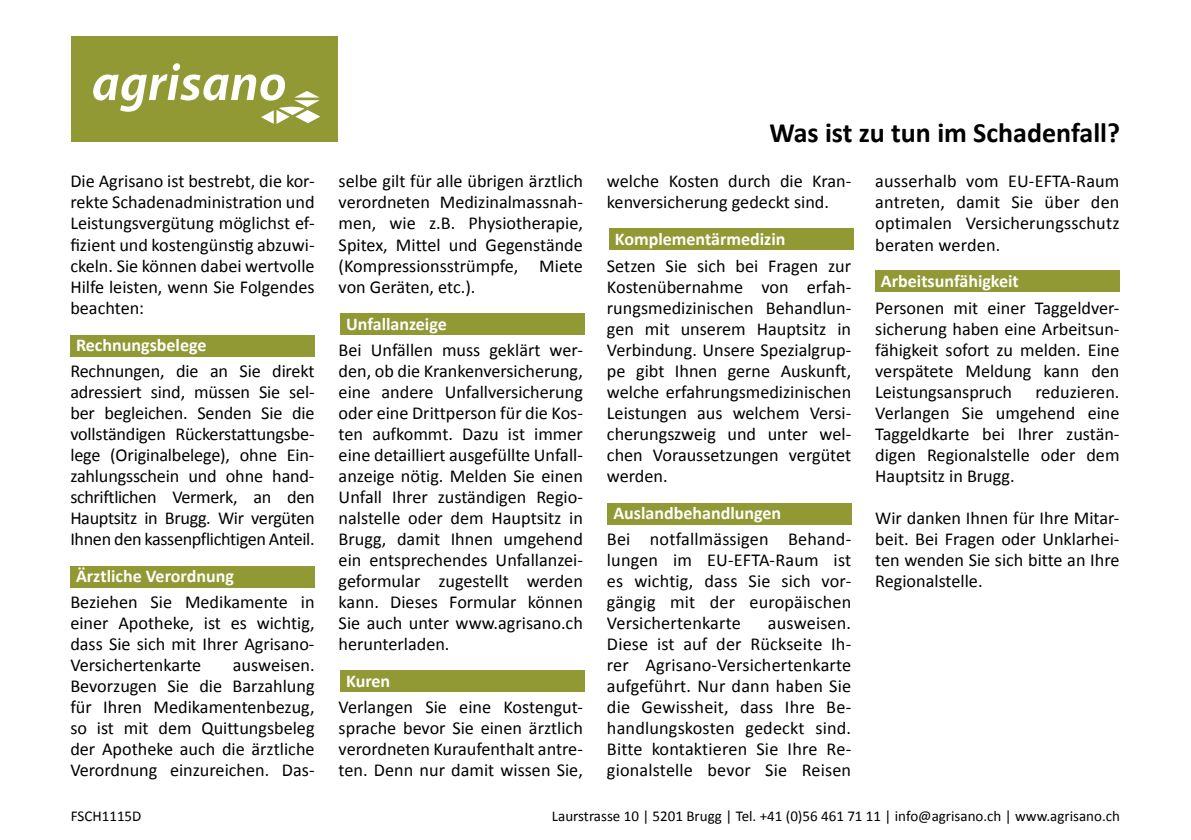
<style>
.page{position:relative;width:1191px;height:840px;background:#fff}
.page>*{position:absolute;margin:0;border:0;box-sizing:border-box;transform-origin:0 0}
.t1{font:700 28px "Calibri";color:#000}
.t2{font:18.2px/21px "Calibri";color:#000;text-align:justify}
.t3{font:700 18px "Calibri";color:#fff}
.t4{font:15px "Calibri";color:#000}
</style>
<div class="page">
<div style="left:71px;top:36px;width:266px;height:106px;background:#909934"></div>
<svg style="left:93px;top:63px;width:227px;height:61px"></svg>
<div style="left:70px;top:335px;width:245px;height:21px;background:#909934"></div>
<div style="left:70px;top:565px;width:245px;height:22px;background:#909934"></div>
<div style="left:340px;top:313px;width:244px;height:21px;background:#909934"></div>
<div style="left:340px;top:670px;width:244px;height:21px;background:#909934"></div>
<div style="left:607px;top:502px;width:245px;height:22px;background:#909934"></div>
<div style="left:609px;top:228px;width:244px;height:22px;background:#909934"></div>
<div style="left:875px;top:270px;width:244px;height:22px;background:#909934"></div>
<p class="t2" style="left:70px;top:171px;width:246px">Die Agrisano ist bestrebt, die kor&shy;rekte Schadenadministration und Leistungsvergütung möglichst ef&shy;fizient und kostengünstig abzuwi&shy;ckeln. Sie können dabei wertvolle Hilfe leisten, wenn Sie Folgendes beachten:</p>
<p class="t3" style="left:76px;top:334px;width:132px">Rechnungsbelege</p>
<p class="t2" style="left:70px;top:360px;width:246px">Rechnungen, die an Sie direkt adressiert sind, müssen Sie sel&shy;ber begleichen. Senden Sie die vollständigen Rückerstattungsbe&shy;lege (Originalbelege), ohne Ein&shy;zahlungsschein und ohne hand&shy;schriftlichen Vermerk, an den Hauptsitz in Brugg. Wir vergüten Ihnen den kassenpflichtigen Anteil.</p>
<p class="t3" style="left:76px;top:564px;width:159px">Ärztliche Verordnung</p>
<p class="t2" style="left:70px;top:591px;width:246px">Beziehen Sie Medikamente in einer Apotheke, ist es wichtig, dass Sie sich mit Ihrer Agrisano-Versichertenkarte</p>
<p class="t2" style="left:70px;top:654px;width:246px;text-indent:162px">ausweisen.<br>Bevorzugen Sie die Barzahlung für Ihren Medikamentenbezug, so ist mit dem Quittungsbeleg der Apotheke auch die ärztliche Verordnung einzureichen. Das-</p>
<p class="t4" style="left:71px;top:806px;width:72px">FSCH1115D</p>
<p class="t2" style="left:339px;top:171px;width:246px">selbe gilt für alle übrigen ärztlich verordneten Medizinalmassnah&shy;men, wie z.B. Physiotherapie, Spitex, Mittel und Gegenstände (Kompressionsstrümpfe, Miete von Geräten, etc.).</p>
<p class="t3" style="left:346px;top:312px;width:102px">Unfallanzeige</p>
<p class="t2" style="left:339px;top:339px;width:246px">Bei Unfällen muss geklärt wer&shy;den, ob die Krankenversicherung, eine andere Unfallversicherung oder eine Drittperson für die Kos&shy;ten aufkommt. Dazu ist immer eine detailliert ausgefüllte Unfall&shy;anzeige nötig. Melden Sie einen Unfall Ihrer zuständigen Regio&shy;nalstelle oder dem Hauptsitz in Brugg, damit Ihnen umgehend ein entsprechendes Unfallanzei&shy;geformular zugestellt werden kann. Dieses Formular können Sie auch unter www.agrisano.ch herunterladen.</p>
<p class="t3" style="left:346px;top:669px;width:46px">Kuren</p>
<p class="t2" style="left:339px;top:696px;width:246px">Verlangen Sie eine Kostengut&shy;sprache bevor Sie einen ärztlich verordneten Kuraufenthalt antre&shy;ten. Denn nur damit wissen Sie,</p>
<h1 class="t1" style="left:769px;top:115px;width:352px">Was ist zu tun im Schadenfall?</h1>
<p class="t2" style="left:607px;top:171px;width:246px">welche Kosten durch die Kran&shy;kenversicherung gedeckt sind.</p>
<p class="t3" style="left:615px;top:227px;width:172px">Komplementärmedizin</p>
<p class="t2" style="left:607px;top:255px;width:246px">Setzen Sie sich bei Fragen zur Kostenübernahme von erfah&shy;rungsmedizinischen Behandlun&shy;gen mit unserem Hauptsitz in Verbindung. Unsere Spezialgrup&shy;pe gibt Ihnen gerne Auskunft, welche erfahrungsmedizinischen Leistungen aus welchem Versi&shy;cherungszweig und unter wel&shy;chen Voraussetzungen vergütet werden.</p>
<p class="t3" style="left:613px;top:501px;width:169px">Auslandbehandlungen</p>
<p class="t2" style="left:607px;top:528px;width:246px">Bei notfallmässigen Behand&shy;lungen im EU-EFTA-Raum ist es wichtig, dass Sie sich vor&shy;gängig mit der europäischen Versichertenkarte</p>
<p class="t2" style="left:607px;top:612px;width:246px;text-indent:161px">ausweisen.<br>Diese ist auf der Rückseite Ih&shy;rer Agrisano-Versichertenkarte aufgeführt. Nur dann haben Sie die Gewissheit, dass Ihre Be&shy;handlungskosten gedeckt sind.<br>Bitte kontaktieren Sie Ihre Re&shy;gionalstelle bevor Sie Reisen</p>
<p class="t2" style="left:875px;top:171px;width:246px">ausserhalb vom EU-EFTA-Raum antreten, damit Sie über den optimalen Versicherungsschutz beraten werden.</p>
<p class="t3" style="left:881px;top:269px;width:139px">Arbeitsunfähigkeit</p>
<p class="t2" style="left:875px;top:297px;width:246px">Personen mit einer Taggeldver&shy;sicherung haben eine Arbeitsun&shy;fähigkeit sofort zu melden. Eine verspätete Meldung kann den Leistungsanspruch</p>
<p class="t2" style="left:875px;top:381px;width:246px;text-indent:160px">reduzieren.<br>Verlangen Sie umgehend eine Taggeldkarte bei Ihrer zustän&shy;digen Regionalstelle oder dem Hauptsitz in Brugg.</p>
<p class="t2" style="left:875px;top:507px;width:246px">Wir danken Ihnen für Ihre Mitar&shy;beit. Bei Fragen oder Unklarhei&shy;ten wenden Sie sich bitte an Ihre Regionalstelle.</p>
<p class="t4" style="left:552px;top:805px;width:569px">Laurstrasse 10 | 5201 Brugg | Tel. +41 (0)56 461 71 11 | info@agrisano.ch | www.agrisano.ch</p>
</div>
